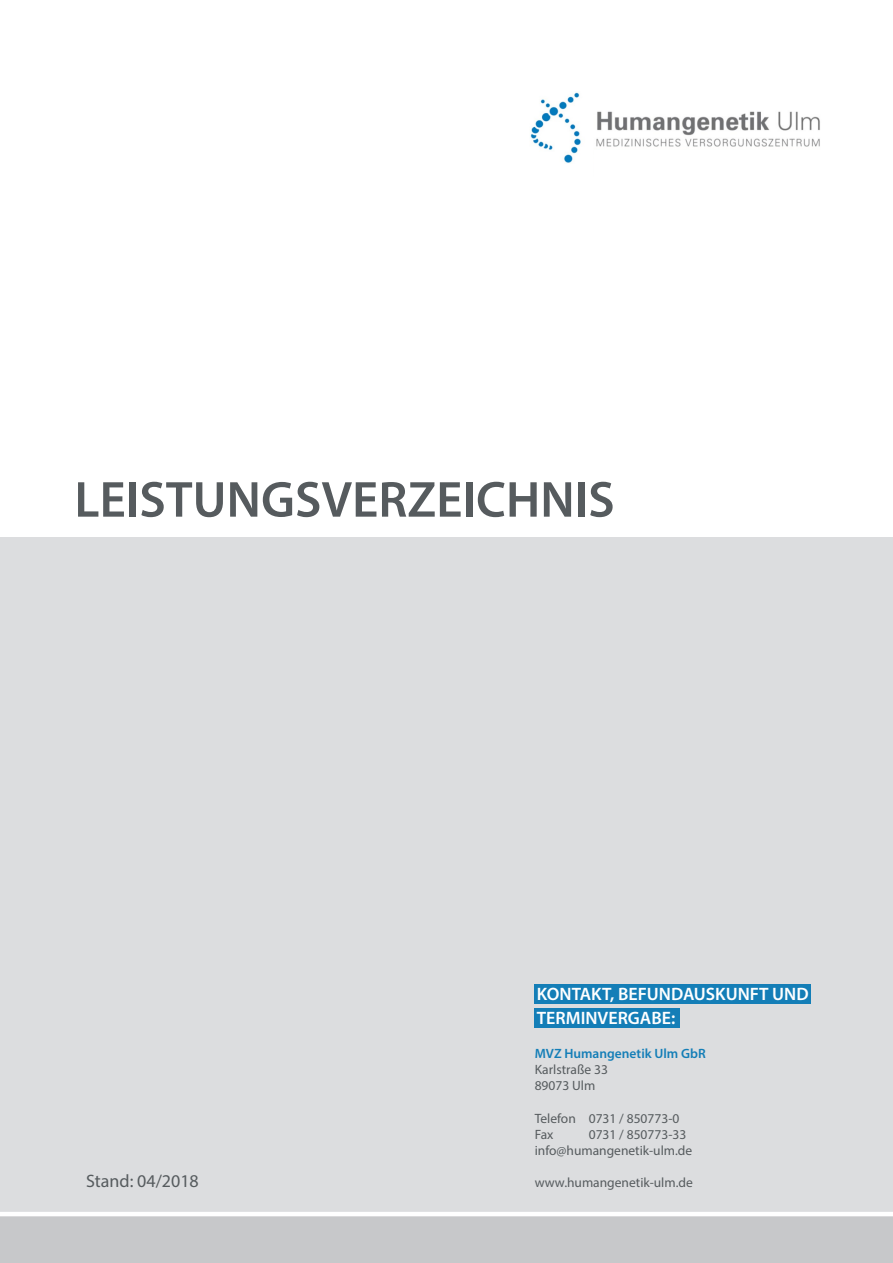
<style>
.page{position:relative;width:893px;height:1263px;background:#fff}
.page>*{position:absolute;margin:0;border:0;box-sizing:border-box;transform-origin:0 0}
.t1{font:600 51px "Myriad Pro";color:#565b5e}
.t2{font:600 18px/24px "Myriad Pro";color:#fff}
.t3{font:18px "Myriad Pro";color:#565b5e}
.t4{font:13.5px/16.2px "Myriad Pro";color:#565b5e}
.t5{font:600 13.5px "Myriad Pro";color:#147eb7}
</style>
<div class="page">
<div style="left:0;top:538px;width:893px;height:725px;background:#dcdddf"></div>
<div style="left:0;top:1216px;width:893px;height:47px;background:#c7c8ca"></div>
<hr style="left:0;top:1212px;width:893px;height:4px;background:#fff">
<img style="left:596px;top:111px;width:224px;height:36px">
<img style="left:530px;top:92px;width:51px;height:71px">
<div style="left:534px;top:1008px;width:146px;height:20px;background:#147eb7"></div>
<div style="left:534px;top:984px;width:277px;height:20px;background:#147eb7"></div>
<h1 class="t1" style="left:74px;top:467px;width:542px">LEISTUNGSVERZEICHNIS</h1>
<h2 class="t3" style="left:86px;top:1170px;width:114px">Stand: 04/2018</h2>
<h2 class="t2" style="left:537px;top:982px;width:273px">KONTAKT, BEFUNDAUSKUNFT UND<br>TERMINVERGABE:</h2>
<p class="t5" style="left:535px;top:1044px;width:173px">MVZ Humangenetik Ulm GbR</p>
<p class="t4" style="left:535px;top:1061px;width:75px">Karlstraße 33<br>89073 Ulm</p>
<p class="t4" style="left:535px;top:1110px;width:146px">Telefon 0731 / 850773-0<br>Fax</p>
<p class="t4" style="left:535px;top:1126px;width:159px;text-indent:54px">0731 / 850773-33 info@humangenetik-ulm.de</p>
<p class="t4" style="left:535px;top:1174px;width:160px">www.humangenetik-ulm.de</p>
</div>
